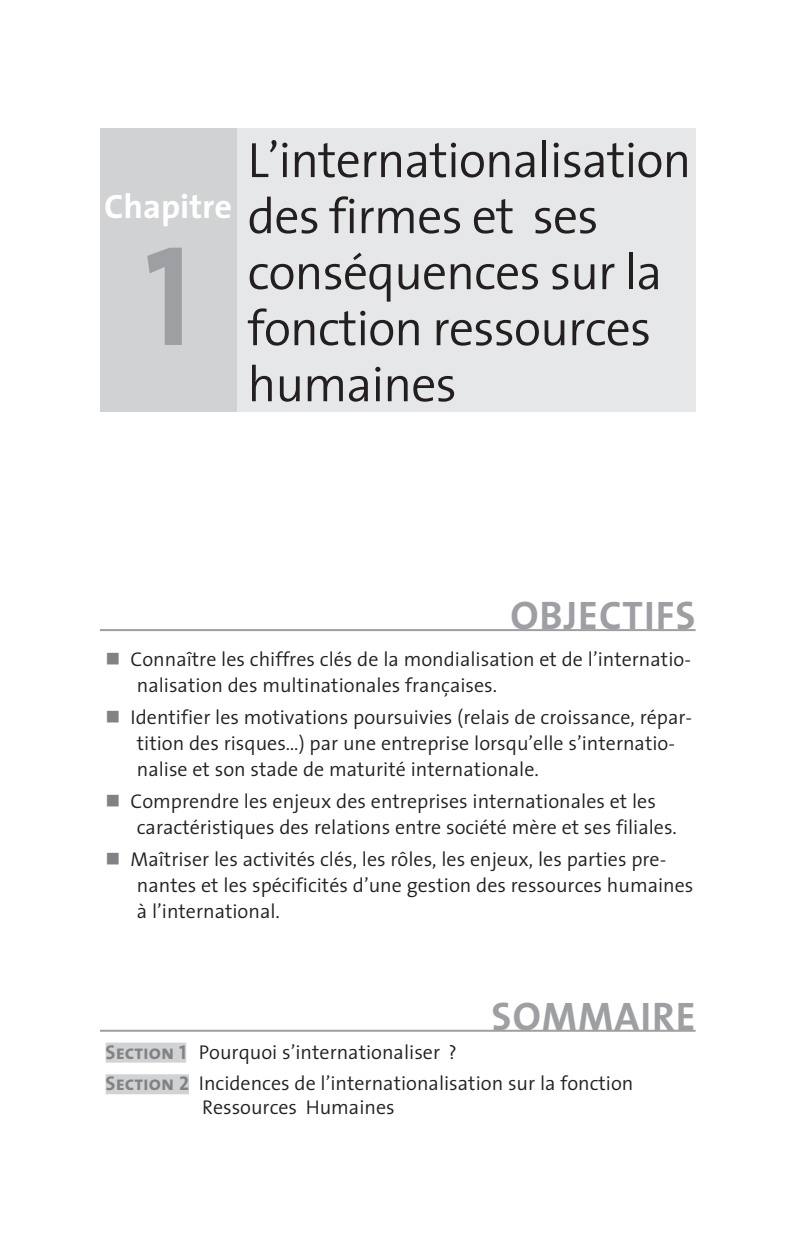
<style>
.page{position:relative;width:794px;height:1248px;background:#fff}
.page>*{position:absolute;margin:0;border:0;box-sizing:border-box;transform-origin:0 0}
.t1{font:144px "The Sans Bold Caps";color:#9d9fa2;scale:.9 1}
.t2{font:300 50px/56px "The Sans";letter-spacing:-.02em;color:#231f20}
.t3{font:700 40px "The Sans";letter-spacing:.025em;color:#9d9fa2}
.t4{font:700 34px "The Sans";color:#fff}
.t5{font:300 20px/26px "The Sans";color:#231f20}
.s1{font-family:"The Sans Bold Caps";font-weight:400;color:#808285}
</style>
<div class="page">
<div style="left:236px;top:128px;width:459px;height:284px;background:#e6e7e9"></div>
<div style="left:100px;top:128px;width:136px;height:284px;background:#d1d2d4"></div>
<hr style="left:100px;top:629px;width:595px;height:2px;background:#9d9fa2">
<hr style="left:100px;top:1029px;width:595px;height:2px;background:#9d9fa2">
<div style="left:106px;top:1042px;width:80px;height:20px;background:#d1d2d4"></div>
<div style="left:106px;top:1074px;width:83px;height:20px;background:#d1d2d4"></div>
<h3 class="t4" style="left:104px;top:178px;width:129px">Chapitre</h3>
<h1 class="t1" style="left:145px;top:176px;width:53px">1</h1>
<h2 class="t2" style="left:247px;top:131px;width:445px">L’internationalisation des firmes et ses conséquences sur la fonction ressources humaines</h2>
<h3 class="t3" style="left:510px;top:582px;width:186px">Objectifs</h3>
<p class="t5" style="left:137px;top:646px;width:555px;text-indent:-6px">Connaître les chiffres clés de la mondialisation et de l’internatio&shy;nalisation des multinationales françaises.</p>
<p class="t5" style="left:137px;top:703px;width:556px;text-indent:-6px">Identifier les motivations poursuivies (relais de croissance, répar&shy;tition des risques…) par une entreprise lorsqu’elle s’internatio&shy;nalise et son stade de maturité internationale.</p>
<p class="t5" style="left:137px;top:787px;width:541px;text-indent:-6px">Comprendre les enjeux des entreprises internationales et les caractéristiques des relations entre société mère et ses filiales.</p>
<p class="t5" style="left:137px;top:845px;width:558px;text-indent:-6px">Maîtriser les activités clés, les rôles, les enjeux, les parties pre&shy;nantes et les spécificités d’une gestion des ressources humaines à l’international.</p>
<h3 class="t3" style="left:491px;top:982px;width:200px">SOMMAIRE</h3>
<p class="t5" style="left:106px;top:1035px;width:529px;line-height:31.6px"><span class="s1">Section 1</span> Pourquoi s’internationaliser ?<br><span class="s1">Section 2</span> Incidences de l’internationalisation sur la fonction</p>
<p class="t5" style="left:202px;top:1093px;width:194px">Ressources Humaines</p>
</div>
